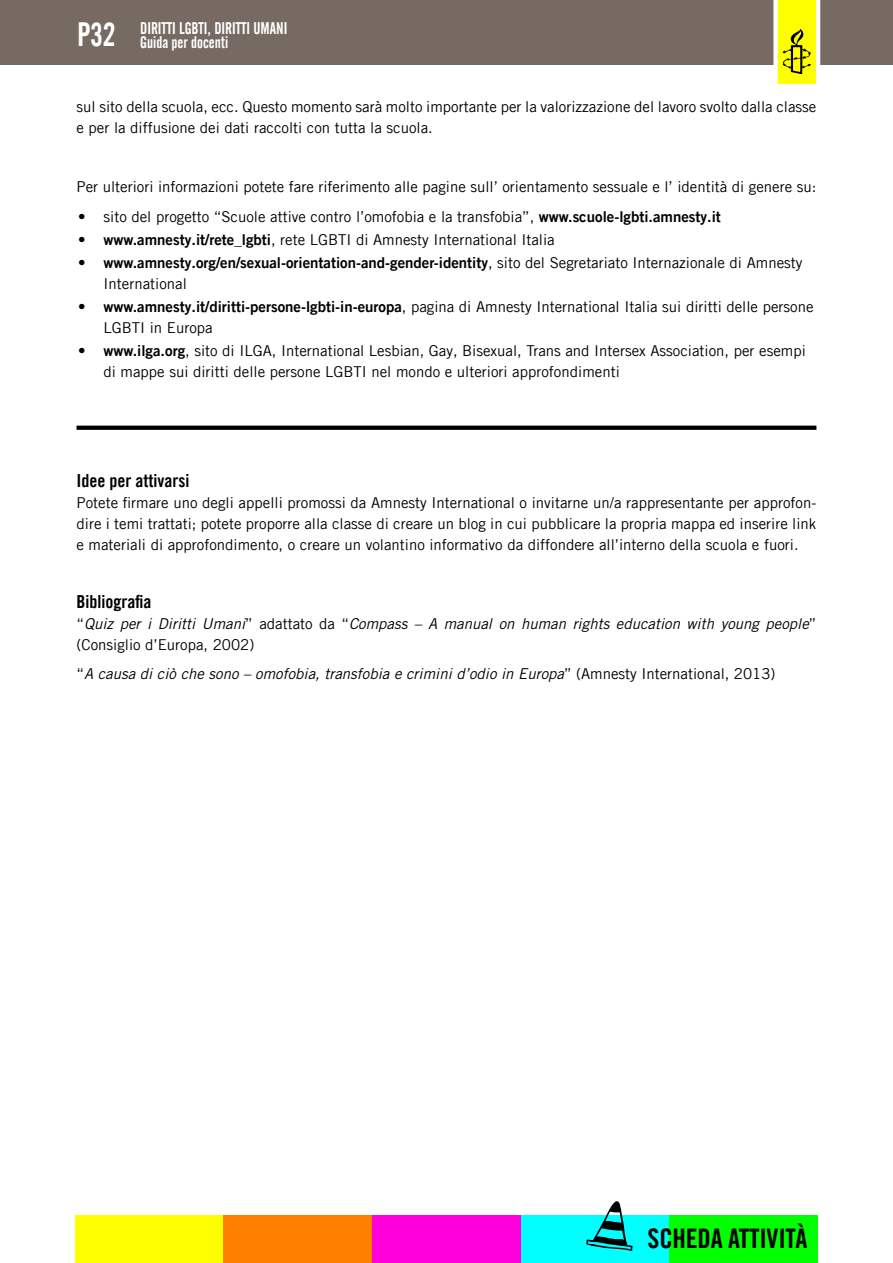
<style>
.page{position:relative;width:893px;height:1263px;background:#fff}
.page>*{position:absolute;margin:0;border:0;box-sizing:border-box;transform-origin:0 0}
.t1{font:27px "Amnesty Trade Gothic Bd Cn 20";letter-spacing:-.01em;color:#000}
.t2{font:18px "Amnesty Trade Gothic Bd Cn 20";color:#000}
.t3{font:16.5px/13.5px "Alternate Gothic No 2 BT";color:#fff;text-align:center}
.t4{font:15px/21px "Amnesty Trade Gothic";color:#000}
.t5{font:italic 15px/21px "Amnesty Trade Gothic";color:#000}
.t6{font:15px "Amnesty Trade Gothic Bd 2";color:#000}
.s1{font-size:33px}
.s2{font-family:"Amnesty Trade Gothic Bd 2"}
.s3{font-family:"Amnesty Trade Gothic"}
.s4{font-style:normal}
</style>
<div class="page">
<div style="left:0;top:0;width:893px;height:65px;background:#766a62"></div>
<div style="left:75px;top:1215px;width:149px;height:48px;background:#ff0"></div>
<div style="left:224px;top:1215px;width:148px;height:48px;background:#ff8000"></div>
<div style="left:372px;top:1215px;width:149px;height:48px;background:#ff00dc"></div>
<div style="left:521px;top:1215px;width:148px;height:48px;background:#0ff"></div>
<div style="left:669px;top:1215px;width:149px;height:48px;background:#0f0"></div>
<svg style="left:586px;top:1201px;width:47px;height:50px"></svg>
<div style="left:777px;top:0;width:39px;height:84px;background:#ff0"></div>
<svg style="left:782px;top:29px;width:29px;height:45px"></svg>
<hr style="left:816px;top:0;width:4px;height:84px;background:#fff">
<div style="left:773px;top:0;width:5px;height:84px;background:#fff"></div>
<svg style="left:77px;top:426px;width:739px;height:4px;background:#080808"></svg>
<p class="t3" style="left:77px;top:22px;width:212px"><span class="s1">P32</span> DIRITTI LGBTI, DIRITTI UMANI<br>Guida per docenti</p>
<p class="t4" style="left:77px;top:96px;width:741px">sul sito della scuola, ecc. Questo momento sarà molto importante per la valorizzazione del lavoro svolto dalla classe e per la diffusione dei dati raccolti con tutta la scuola.</p>
<p class="t4" style="left:77px;top:176px;width:741px">Per ulteriori informazioni potete fare riferimento alle pagine sull’ orientamento sessuale e l’ identità di genere su:</p>
<p class="t4" style="left:78px;top:206px;width:644px">• sito del progetto “Scuole attive contro l’omofobia e la transfobia”, <span class="s2">www.scuole-lgbti.amnesty.it</span></p>
<p class="t4" style="left:78px;top:229px;width:478px"><span class="s2">• www.amnesty.it/rete_lgbti</span>, rete LGBTI di Amnesty International Italia</p>
<p class="t6" style="left:78px;top:253px;width:726px">• www.amnesty.org/en/sexual-orientation-and-gender-identity<span class="s3">, sito del Segretariato Internazionale di Amnesty</span></p>
<p class="t4" style="left:104px;top:273px;width:85px">International</p>
<p class="t4" style="left:104px;top:296px;width:711px;text-indent:-26px"><span class="s2">• www.amnesty.it/diritti-persone-lgbti-in-europa</span>, pagina di Amnesty International Italia sui diritti delle persone<br>LGBTI in Europa</p>
<p class="t4" style="left:104px;top:340px;width:704px;text-indent:-26px"><span class="s2">• www.ilga.org</span>, sito di ILGA, International Lesbian, Gay, Bisexual, Trans and Intersex Association, per esempi di mappe sui diritti delle persone LGBTI nel mondo e ulteriori approfondimenti</p>
<p class="t2" style="left:77px;top:470px;width:114px">Idee per attivarsi</p>
<p class="t4" style="left:77px;top:492px;width:741px;text-align:justify">Potete firmare uno degli appelli promossi da Amnesty International o invitarne un/a rappresentante per approfon&shy;dire i temi trattati; potete proporre alla classe di creare un blog in cui pubblicare la propria mappa ed inserire link e materiali di approfondimento, o creare un volantino informativo da diffondere all’interno della scuola e fuori.</p>
<p class="t2" style="left:77px;top:590px;width:76px">Bibliografia</p>
<p class="t5" style="left:77px;top:613px;width:741px"><span class="s4">“</span>Quiz per i Diritti Umani<span class="s4">” adattato da “</span>Compass – A manual on human rights education with young people<span class="s4">” (Consiglio d’Europa, 2002)</span></p>
<p class="t5" style="left:77px;top:663px;width:701px"><span class="s4">“</span>A causa di ciò che sono – omofobia, transfobia e crimini d’odio in Europa<span class="s4">” (Amnesty International, 2013)</span></p>
<h1 class="t1" style="left:648px;top:1221px;width:161px">SCHEDA ATTIVITÀ</h1>
</div>
